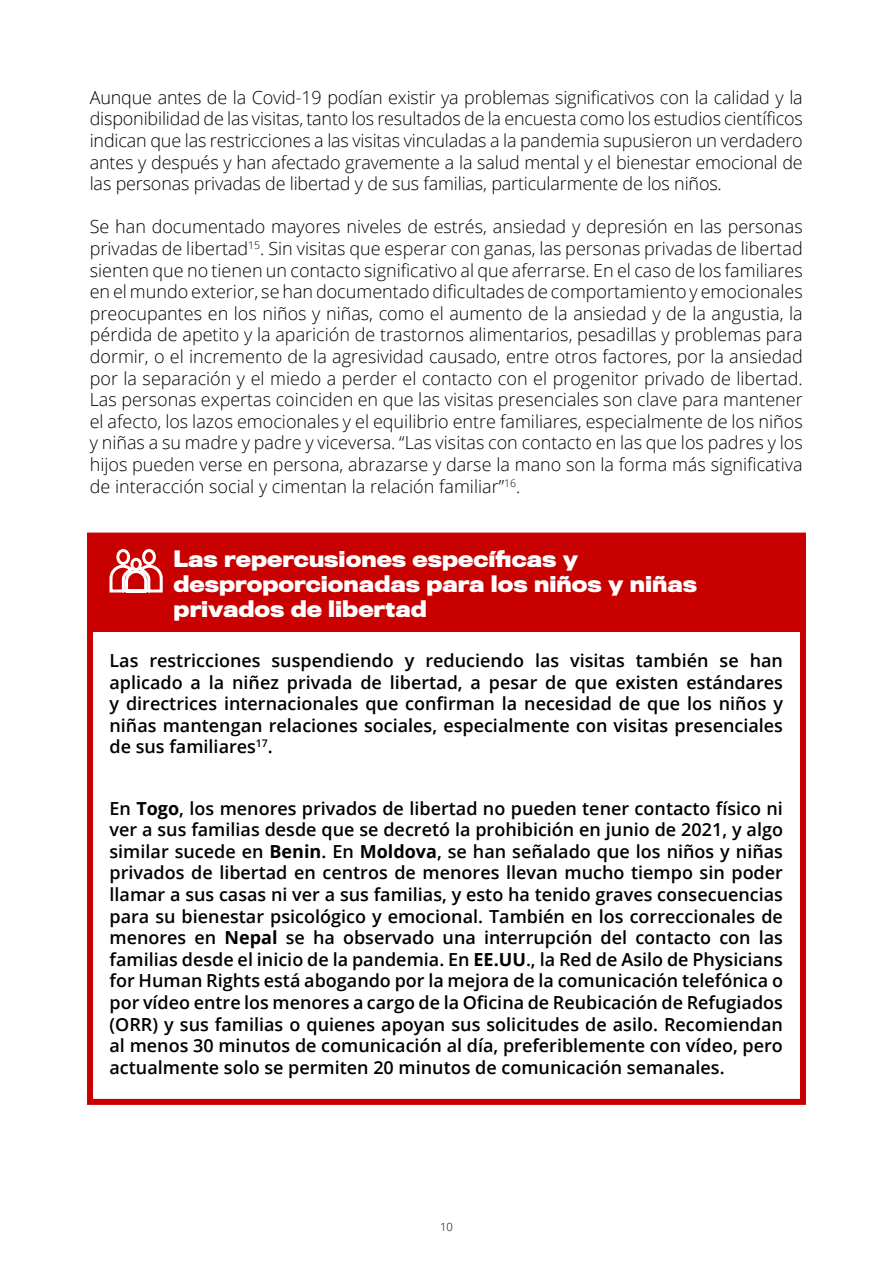
<style>
.page{position:relative;width:893px;height:1263px;background:#fff}
.page>*{position:absolute;margin:0;border:0;box-sizing:border-box;transform-origin:0 0}
.t1{font:700 21px/25.2px "Titling Gothic FB";color:#fff}
.t2{font:300 18px/21.6px "Open Sans";letter-spacing:-.005em;color:#000;text-align:justify}
.t3{font:600 18px/21.6px "Open Sans";color:#000;text-align:justify}
.t4{font:300 11.25px "Open Sans";color:#000}
.s1{font-weight:700}
</style>
<div class="page">
<div style="left:90px;top:532px;width:716px;height:99px;background:#c80000"></div>
<div style="left:87px;top:532px;width:719px;height:573px;border:6px solid #c80000"></div>
<svg style="left:109px;top:549px;width:54px;height:44px"></svg>
<p class="t2" style="left:90px;top:86px;width:715px">Aunque antes de la Covid-19 podían existir ya problemas significativos con la calidad y la disponibilidad de las visitas, tanto los resultados de la encuesta como los estudios científicos indican que las restricciones a las visitas vinculadas a la pandemia supusieron un verdadero antes y después y han afectado gravemente a la salud mental y el bienestar emocional de las personas privadas de libertad y de sus familias, particularmente de los niños.</p>
<p class="t2" style="left:90px;top:216px;width:714px">Se han documentado mayores niveles de estrés, ansiedad y depresión en las personas privadas de libertad<sup>15</sup>. Sin visitas que esperar con ganas, las personas privadas de libertad sienten que no tienen un contacto significativo al que aferrarse. En el caso de los familiares en el mundo exterior, se han documentado dificultades de comportamiento y emocionales preocupantes en los niños y niñas, como el aumento de la ansiedad y de la angustia, la pérdida de apetito y la aparición de trastornos alimentarios, pesadillas y problemas para dormir, o el incremento de la agresividad causado, entre otros factores, por la ansiedad por la separación y el miedo a perder el contacto con el progenitor privado de libertad.<br>Las personas expertas coinciden en que las visitas presenciales son clave para mantener el afecto, los lazos emocionales y el equilibrio entre familiares, especialmente de los niños y niñas a su madre y padre y viceversa. “Las visitas con contacto en las que los padres y los hijos pueden verse en persona, abrazarse y darse la mano son la forma más significativa de interacción social y cimentan la relación familiar”<sup>16</sup>.</p>
<p class="t1" style="left:174px;top:545px;width:525px">Las repercusiones específicas y desproporcionadas para los niños y niñas privados de libertad</p>
<p class="t3" style="left:110px;top:649px;width:675px">Las restricciones suspendiendo y reduciendo las visitas también se han aplicado a la niñez privada de libertad, a pesar de que existen estándares y directrices internacionales que confirman la necesidad de que los niños y niñas mantengan relaciones sociales, especialmente con visitas presenciales de sus familiares<sup>17</sup>.</p>
<p class="t3" style="left:110px;top:797px;width:675px">En <span class="s1">Togo</span>, los menores privados de libertad no pueden tener contacto físico ni ver a sus familias desde que se decretó la prohibición en junio de 2021, y algo similar sucede en <span class="s1">Benin</span>. En <span class="s1">Moldova</span>, se han señalado que los niños y niñas privados de libertad en centros de menores llevan mucho tiempo sin poder llamar a sus casas ni ver a sus familias, y esto ha tenido graves consecuencias para su bienestar psicológico y emocional. También en los correccionales de menores en <span class="s1">Nepal</span> se ha observado una interrupción del contacto con las familias desde el inicio de la pandemia. En <span class="s1">EE.UU</span>., la Red de Asilo de Physicians for Human Rights está abogando por la mejora de la comunicación telefónica o por vídeo entre los menores a cargo de la Oficina de Reubicación de Refugiados (ORR) y sus familias o quienes apoyan sus solicitudes de asilo. Recomiendan al menos 30 minutos de comunicación al día, preferiblemente con vídeo, pero actualmente solo se permiten 20 minutos de comunicación semanales.</p>
<p class="t4" style="left:440px;top:1219px;width:14px">10</p>
</div>
